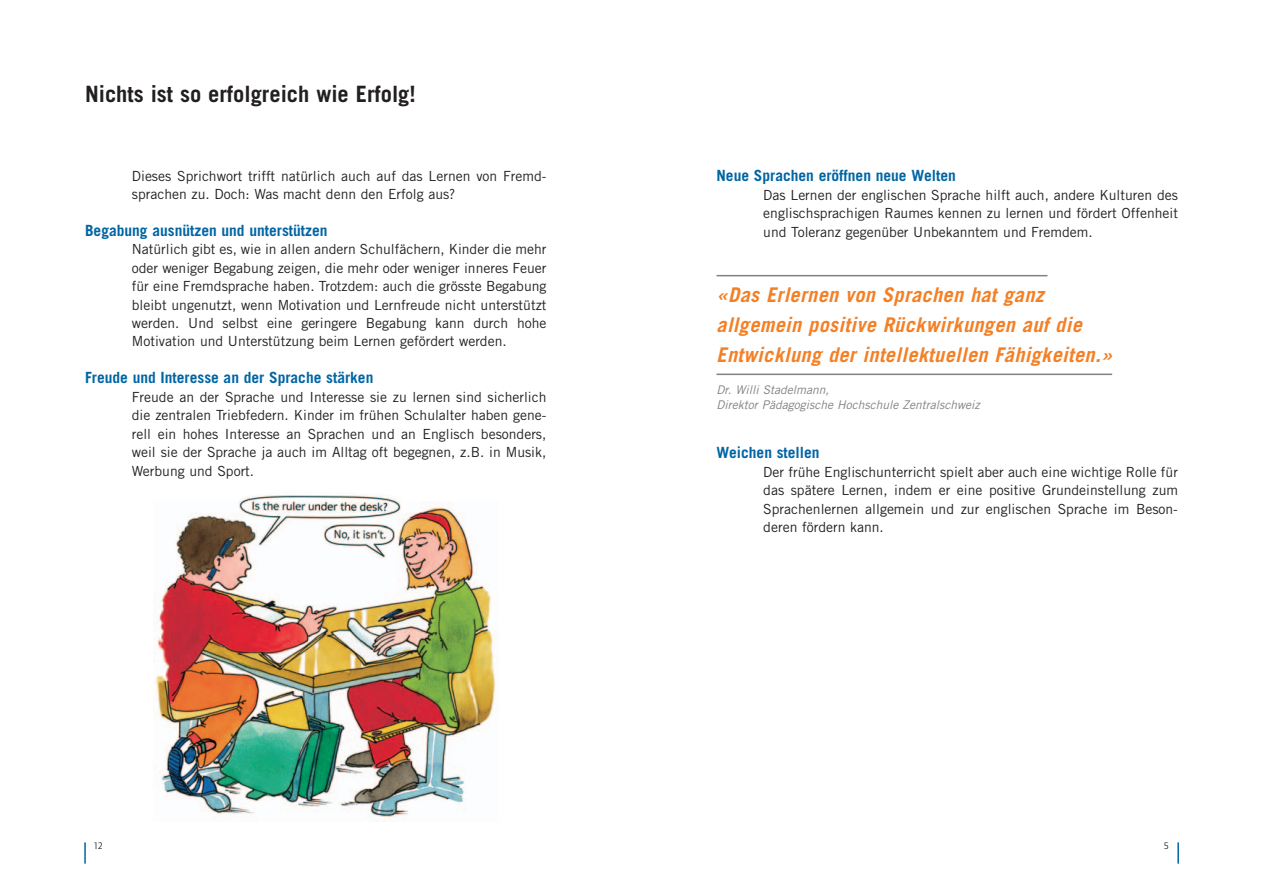
<style>
.page{position:relative;width:1263px;height:893px;background:#fff}
.page>*{position:absolute;margin:0;border:0;box-sizing:border-box;transform-origin:0 0}
.t1{font:700 22.5px "Trade Gothic";color:#231f20}
.t2{font:italic 700 20.25px/30px "Trade Gothic";letter-spacing:.015em;color:#f48026}
.t3{font:700 15.45px "Trade Gothic";color:#0065a4}
.t4{font:13.95px/18.5px "Trade Gothic";color:#231f20;text-align:justify}
.t5{font:italic 12px/14.4px "Trade Gothic";color:#808285}
.t6{font:9.75px "Quay Sans";color:#231f20}
</style>
<div class="page">
<hr style="left:84px;top:842px;width:2px;height:22px;background:#0065a4">
<hr style="left:1177px;top:842px;width:2px;height:22px;background:#0065a4">
<img style="left:155px;top:504px;width:341px;height:318px">
<hr style="left:716px;top:275px;width:331px;height:1px;background:#808285">
<hr style="left:716px;top:374px;width:396px;height:1px;background:#808285">
<svg style="left:238px;top:504px;width:170px;height:57px"></svg>
<img style="left:238px;top:495px;width:164px;height:65px">
<h1 class="t1" style="left:85px;top:85px;width:332px">Nichts ist so erfolgreich wie Erfolg!</h1>
<p class="t4" style="left:132px;top:168px;width:416px">Dieses Sprichwort trifft natürlich auch auf das Lernen von Fremd&shy;sprachen zu. Doch: Was macht denn den Erfolg aus?</p>
<p class="t3" style="left:85px;top:225px;width:244px">Begabung ausnützen und unterstützen</p>
<p class="t4" style="left:132px;top:241px;width:416px">Natürlich gibt es, wie in allen andern Schulfächern, Kinder die mehr oder weniger Begabung zeigen, die mehr oder weniger inneres Feuer für eine Fremdsprache haben. Trotzdem: auch die grösste Begabung bleibt ungenutzt, wenn Motivation und Lernfreude nicht unterstützt werden. Und selbst eine geringere Begabung kann durch hohe Motivation und Unterstützung beim Lernen gefördert werden.</p>
<p class="t3" style="left:85px;top:372px;width:290px">Freude und Interesse an der Sprache stärken</p>
<p class="t4" style="left:132px;top:389px;width:416px">Freude an der Sprache und Interesse sie zu lernen sind sicherlich die zentralen Triebfedern. Kinder im frühen Schulalter haben gene&shy;rell ein hohes Interesse an Sprachen und an Englisch besonders, weil sie der Sprache ja auch im Alltag oft begegnen, z.B. in Musik, Werbung und Sport.</p>
<p class="t3" style="left:716px;top:170px;width:241px">Neue Sprachen eröffnen neue Welten</p>
<p class="t4" style="left:763px;top:187px;width:416px">Das Lernen der englischen Sprache hilft auch, andere Kulturen des englischsprachigen Raumes kennen zu lernen und fördert Offenheit und Toleranz gegenüber Unbekanntem und Fremdem.</p>
<h2 class="t2" style="left:716px;top:282px;width:397px">«Das Erlernen von Sprachen hat ganz allgemein positive Rückwirkungen auf die<br>Entwicklung der intellektuellen Fähigkeiten.»</h2>
<p class="t5" style="left:716px;top:384px;width:265px">Dr. Willi Stadelmann,<br>Direktor Pädagogische Hochschule Zentralschweiz</p>
<p class="t3" style="left:716px;top:447px;width:105px">Weichen stellen</p>
<p class="t4" style="left:763px;top:464px;width:416px">Der frühe Englischunterricht spielt aber auch eine wichtige Rolle für das spätere Lernen, indem er eine positive Grundeinstellung zum Sprachenlernen allgemein und zur englischen Sprache im Beson&shy;deren fördern kann.</p>
<p class="t6" style="left:94px;top:840px;width:11px">12</p>
<p class="t6" style="left:1164px;top:840px;width:7px">5</p>
</div>
